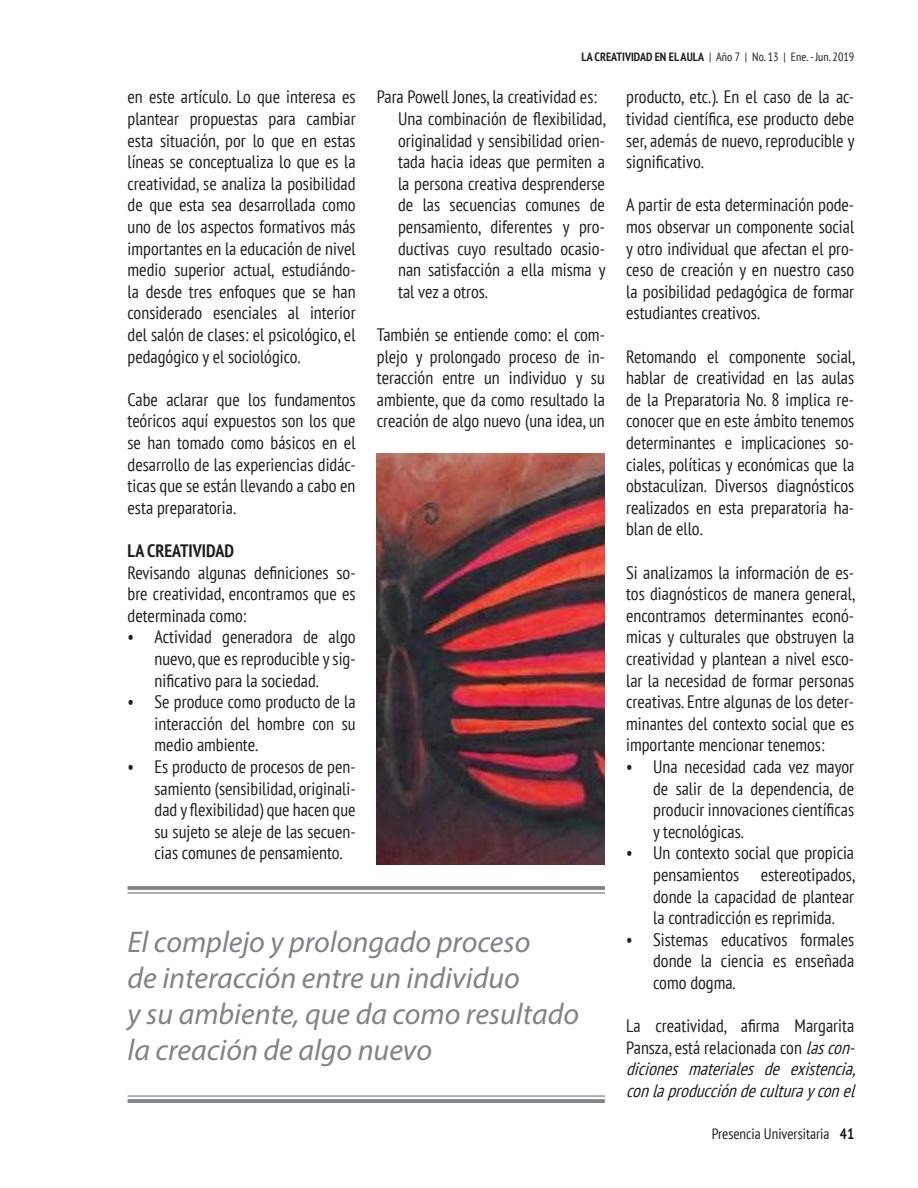
<style>
.page{position:relative;width:918px;height:1188px;background:#fff}
.page>*{position:absolute;margin:0;border:0;box-sizing:border-box;transform-origin:0 0}
.t1{font:italic 30px/36px "Myriad Pro";color:#7f8388}
.t2{font:condensed 18px/21.6px "PT Sans";color:#241f1f;text-align:justify}
.t3{font:italic condensed 18px/21.6px "PT Sans";color:#241f1f}
.t4{font:700 condensed 18px "PT Sans";color:#241f1f}
.t5{font:condensed 15px "PT Sans";color:#241f1f}
.t6{font:condensed 12px "PT Sans";color:#241f1f}
.s1{font-weight:700}
.s2{font-style:normal}
</style>
<div class="page">
<hr style="left:128px;top:886px;width:477px;height:4px;background:#8b8e93">
<hr style="left:128px;top:892px;width:477px;height:2px;background:#7f8388">
<hr style="left:128px;top:1095px;width:477px;height:2px;background:#7f8388">
<svg style="left:128px;top:1099px;width:477px;height:4px;background:#868a8f"></svg>
<img style="left:377px;top:453px;width:228px;height:412px">
<p class="t6" style="left:581px;top:49px;width:274px"><span class="s1">LA CREATIVIDAD EN EL AULA</span> | Año 7 | No. 13 | Ene. - Jun. 2019</p>
<p class="t2" style="left:128px;top:86px;width:230px">en este artículo. Lo que interesa es plantear propuestas para cambiar esta situación, por lo que en estas líneas se conceptualiza lo que es la creatividad, se analiza la posibilidad de que esta sea desarrollada como uno de los aspectos formativos más importantes en la educación de nivel medio superior actual, estudiándo&shy;la desde tres enfoques que se han considerado esenciales al interior del salón de clases: el psicológico, el pedagógico y el sociológico.</p>
<p class="t2" style="left:128px;top:388px;width:230px">Cabe aclarar que los fundamentos teóricos aquí expuestos son los que se han tomado como básicos en el desarrollo de las experiencias didác&shy;ticas que se están llevando a cabo en esta preparatoria.</p>
<p class="t4" style="left:128px;top:539px;width:108px">LA CREATIVIDAD</p>
<p class="t2" style="left:128px;top:561px;width:230px">Revisando algunas definiciones so&shy;bre creatividad, encontramos que es determinada como:</p>
<p class="t2" style="left:155px;top:626px;width:203px;text-indent:-27px">• Actividad generadora de algo nuevo, que es reproducible y sig&shy;nificativo para la sociedad.</p>
<p class="t2" style="left:155px;top:691px;width:203px;text-indent:-27px">• Se produce como producto de la interacción del hombre con su medio ambiente.</p>
<p class="t2" style="left:155px;top:755px;width:203px;text-indent:-27px">• Es producto de procesos de pen&shy;samiento (sensibilidad, originali&shy;dad y flexibilidad) que hacen que su sujeto se aleje de las secuen&shy;cias comunes de pensamiento.</p>
<p class="t2" style="left:398px;top:86px;width:209px;text-align:left;text-indent:-21px">Para Powell Jones, la creatividad es:<br>Una combinación de flexibilidad, originalidad y sensibilidad orien&shy;tada hacia ideas que permiten a la persona creativa desprenderse de las secuencias comunes de pensamiento, diferentes y pro&shy;ductivas cuyo resultado ocasio&shy;nan satisfacción a ella misma y tal vez a otros.</p>
<p class="t2" style="left:377px;top:323px;width:230px">También se entiende como: el com&shy;plejo y prolongado proceso de in&shy;teracción entre un individuo y su ambiente, que da como resultado la creación de algo nuevo (una idea, un</p>
<h1 class="t1" style="left:128px;top:923px;width:453px">El complejo y prolongado proceso<br>de interacción entre un individuo<br>y su ambiente, que da como resultado la creación de algo nuevo</h1>
<p class="t2" style="left:626px;top:86px;width:230px">producto, etc.). En el caso de la ac&shy;tividad científica, ese producto debe ser, además de nuevo, reproducible y significativo.</p>
<p class="t2" style="left:626px;top:194px;width:230px">A partir de esta determinación pode&shy;mos observar un componente social y otro individual que afectan el pro&shy;ceso de creación y en nuestro caso la posibilidad pedagógica de formar estudiantes creativos.</p>
<p class="t2" style="left:626px;top:345px;width:231px">Retomando el componente social, hablar de creatividad en las aulas de la Preparatoria No. 8 implica re&shy;conocer que en este ámbito tenemos determinantes e implicaciones so&shy;ciales, políticas y económicas que la obstaculizan. Diversos diagnósticos realizados en esta preparatoria ha&shy;blan de ello.</p>
<p class="t2" style="left:626px;top:561px;width:231px">Si analizamos la información de es&shy;tos diagnósticos de manera general, encontramos determinantes econó&shy;micas y culturales que obstruyen la creatividad y plantean a nivel esco&shy;lar la necesidad de formar personas creativas. Entre algunas de los deter&shy;minantes del contexto social que es importante mencionar tenemos:</p>
<p class="t2" style="left:653px;top:755px;width:203px;text-indent:-27px">• Una necesidad cada vez mayor de salir de la dependencia, de producir innovaciones científicas y tecnológicas.</p>
<p class="t2" style="left:653px;top:842px;width:204px;text-indent:-27px">• Un contexto social que propicia pensamientos estereotipados, donde la capacidad de plantear la contradicción es reprimida.</p>
<p class="t2" style="left:653px;top:928px;width:203px;text-indent:-27px">• Sistemas educativos formales donde la ciencia es enseñada como dogma.</p>
<p class="t3" style="left:626px;top:1015px;width:237px"><span class="s2">La creatividad, afirma Margarita Pansza, está relacionada con</span> lascon&shy;diciones materiales de existencia, conlaproduccióndeculturayconel</p>
<p class="t5" style="left:712px;top:1125px;width:144px">Presencia Universitaria <span class="s1">41</span></p>
</div>
